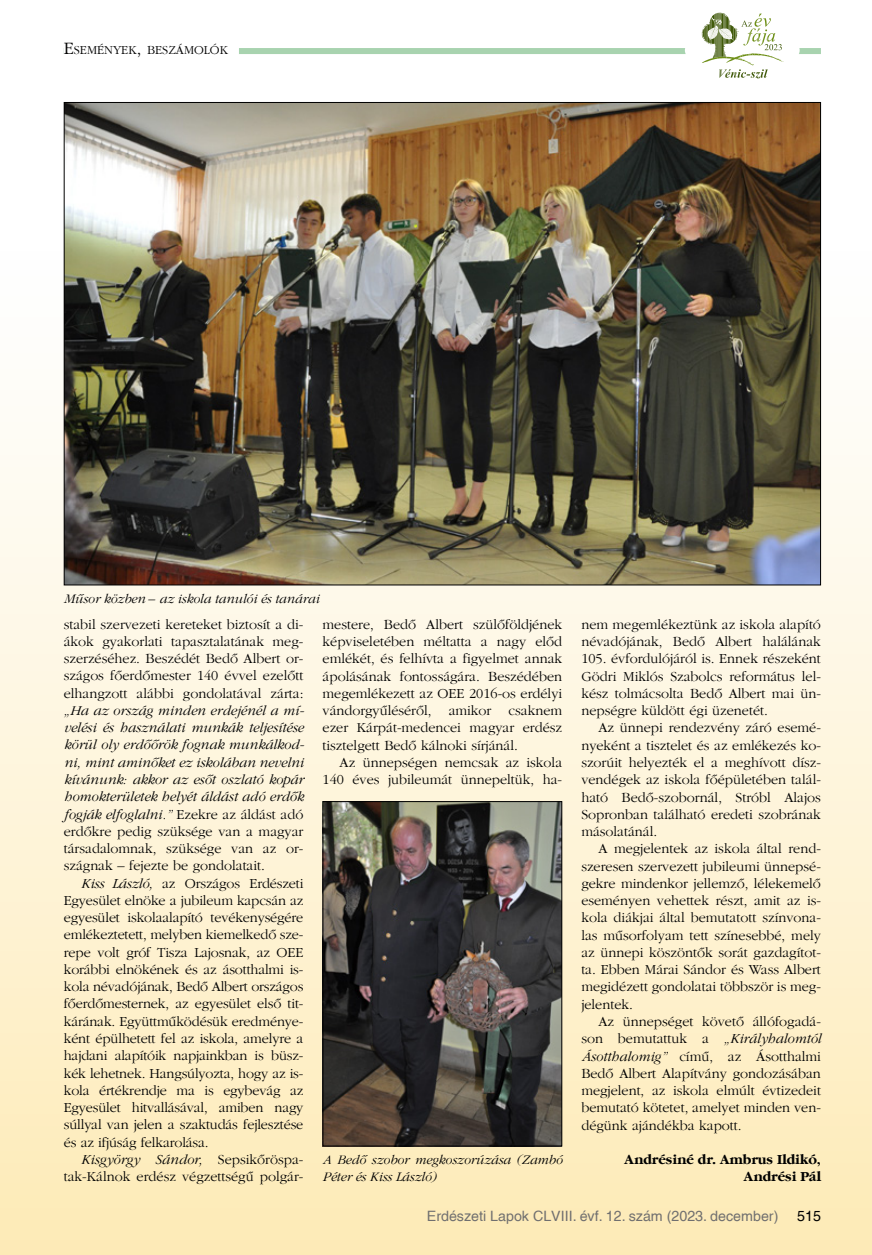
<style>
.page{position:relative;width:872px;height:1255px;background:#fff}
.page>*{position:absolute;margin:0;border:0;box-sizing:border-box;transform-origin:0 0}
.t1{font:14.25px/17.2px "Gatineau";color:#000;text-align:justify}
.t2{font:italic 14.25px/17.2px "Gatineau";color:#000;text-align:justify}
.t3{font:14.25px "PFL Helvetica";color:#706f6f}
.t4{font:700 14.25px/17.2px "Gatineau";color:#000;text-align:right}
.t5{font:14.25px "PFL Helvetica";color:#000}
.t6{font:italic 13.5px/16.5px "Gatineau";color:#000}
.t7{font:12.6px "Gatineau";color:#000}
.s1{font-size:18px}
.s2{font-style:normal}
.s3{font-style:italic}
</style>
<div class="page">
<div style="left:239px;top:48px;width:446px;height:6px;background:#a8d3af"></div>
<svg style="left:799px;top:48px;width:22px;height:6px"></svg>
<svg style="left:702px;top:13px;width:80px;height:65px"></svg>
<div style="left:0;top:239px;width:872px;height:1015px;background:linear-gradient(to bottom,#f5f7fa,#feb)"></div>
<img style="left:324px;top:803px;width:236px;height:341px">
<div style="left:322px;top:801px;width:240px;height:345px;border:1px solid #000"></div>
<img style="left:66px;top:104px;width:753px;height:479px">
<p class="t7" style="left:64px;top:44px;width:166px"><span class="s1">E</span>SEMÉNYEK<span class="s1">,</span> BESZÁMOLÓK</p>
<p class="t6" style="left:64px;top:590px;width:257px">Mûsor közben – az iskola tanulói és tanárai</p>
<p class="t1" style="left:64px;top:616px;width:241px">stabil szervezeti kereteket biztosít a di&shy;ákok gyakorlati tapasztalatának meg&shy;szerzéséhez. Beszédét Bedõ Albert or&shy;szágos fõerdõmester 140 évvel ezelõtt elhangzott alábbi gondolatával zárta:</p>
<p class="t2" style="left:64px;top:702px;width:242px">„Ha az ország minden erdejénél a mí&shy;velési és használati munkák teljesítése körül oly erdõõrök fognak munkálkod&shy;ni, mint aminõket ez iskolában nevelni kívánunk: akkor az esõt oszlató kopár homokterületek helyét áldást adó erdõk fogják elfoglalni.” <span class="s2">Ezekre az áldást adó erdõkre pedig szüksége van a magyar társadalomnak, szüksége van az or&shy;szágnak – fejezte be gondolatait.</span></p>
<p class="t1" style="left:64px;top:874px;width:241px;text-indent:17px"><span class="s3">Kiss László,</span> az Országos Erdészeti Egyesület elnöke a jubileum kapcsán az egyesület iskolaalapító tevékenységére emlékeztetett, melyben kiemelkedõ sze&shy;repe volt gróf Tisza Lajosnak, az OEE korábbi elnökének és az ásotthalmi is&shy;kola névadójának, Bedõ Albert országos fõerdõmesternek, az egyesület elsõ tit&shy;kárának. Együttmûködésük eredménye&shy;ként épülhetett fel az iskola, amelyre a hajdani alapítóik napjainkban is büsz&shy;kék lehetnek. Hangsúlyozta, hogy az is&shy;kola értékrendje ma is egybevág az Egyesület hitvallásával, amiben nagy súllyal van jelen a szaktudás fejlesztése és az ifjúság felkarolása.</p>
<p class="t1" style="left:64px;top:1151px;width:241px;text-align:right"><span class="s3">Kisgyörgy Sándor,</span> Sepsikõröspa&shy;tak-Kálnok erdész végzettségû polgár-</p>
<p class="t1" style="left:322px;top:616px;width:241px">mestere, Bedõ Albert szülõföldjének képviseletében méltatta a nagy elõd emlékét, és felhívta a figyelmet annak ápolásának fontosságára. Beszédében megemlékezett az OEE 2016-os erdélyi vándorgyûlésérõl, amikor csaknem ezer Kárpát-medencei magyar erdész tisztelgett Bedõ kálnoki sírjánál.</p>
<p class="t1" style="left:322px;top:754px;width:241px;text-align:right">Az ünnepségen nemcsak az iskola<br>140 éves jubileumát ünnepeltük, ha-</p>
<p class="t6" style="left:322px;top:1152px;width:241px">A Bedõ szobor megkoszorúzása (Zambó<br>Péter és Kiss László)</p>
<p class="t1" style="left:581px;top:616px;width:241px">nem megemlékeztünk az iskola alapító névadójának, Bedõ Albert halálának 105. évfordulójáról is. Ennek részeként Gödri Miklós Szabolcs református lel&shy;kész tolmácsolta Bedõ Albert mai ün&shy;nepségre küldött égi üzenetét.</p>
<p class="t1" style="left:581px;top:719px;width:241px;text-indent:17px">Az ünnepi rendezvény záró esemé&shy;nyeként a tisztelet és az emlékezés ko&shy;szorúit helyezték el a meghívott dísz&shy;vendégek az iskola fõépületében talál&shy;ható Bedõ-szobornál, Stróbl Alajos Sopronban található eredeti szobrának másolatánál.</p>
<p class="t1" style="left:581px;top:840px;width:241px;text-indent:17px">A megjelentek az iskola által rend&shy;szeresen szervezett jubileumi ünnepsé&shy;gekre mindenkor jellemzõ, lélekemelõ eseményen vehettek részt, amit az is&shy;kola diákjai által bemutatott színvona&shy;las mûsorfolyam tett színesebbé, mely az ünnepi köszöntõk sorát gazdagítot&shy;ta. Ebben Márai Sándor és Wass Albert megidézett gondolatai többször is meg&shy;jelentek.</p>
<p class="t1" style="left:581px;top:1013px;width:241px;text-indent:17px">Az ünnepséget követõ állófogadá&shy;son bemutattuk a <span class="s3">„Királyhalomtól Ásotthalomig”</span> címû, az Ásotthalmi Bedõ Albert Alapítvány gondozásában megjelent, az iskola elmúlt évtizedeit bemutató kötetet, amelyet minden ven&shy;dégünk ajándékba kapott.</p>
<p class="t4" style="left:624px;top:1151px;width:198px">Andrésiné dr. Ambrus Ildikó,<br>Andrési Pál</p>
<p class="t3" style="left:427px;top:1207px;width:353px">Erdészeti Lapok CLVIII. évf. 12. szám (2023. december)</p>
<p class="t5" style="left:797px;top:1207px;width:25px">515</p>
</div>
